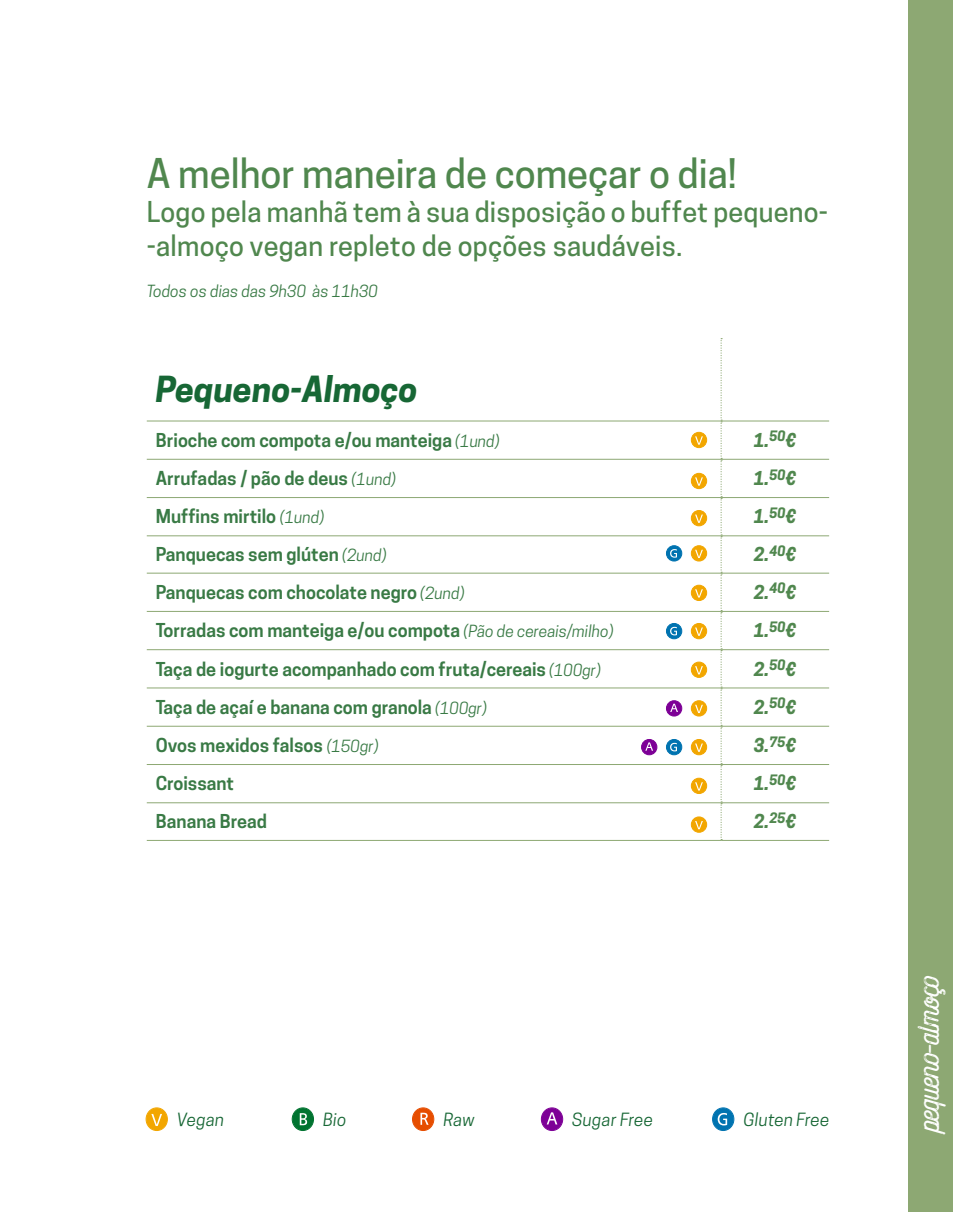
<style>
.page{position:relative;width:953px;height:1212px;background:#fff}
.page>*{position:absolute;margin:0;border:0;box-sizing:border-box;transform-origin:0 0}
.t1{font:500 38.25px "Cooper Hewitt";color:#50874e}
.t2{font:italic 700 33.75px "Cooper Hewitt";color:#176735}
.t3{font:29.25px "Catfish Press";color:#fff}
.t4{font:500 27px/33.8px "Cooper Hewitt";letter-spacing:.01em;color:#50874e}
.t5{font:600 18px "Cooper Hewitt";color:#397a45}
.t6{font:italic 700 18px "Cooper Hewitt";color:#50874e}
.t7{font:italic 17.1px "Cooper Hewitt";letter-spacing:.02em;color:#176735}
.t8{font:italic 15.75px "Cooper Hewitt";color:#397a45}
.s1{font-weight:400;font-style:italic;font-size:15.75px}
</style>
<div class="page">
<hr style="left:147px;top:459px;width:574px;height:1px;background:#8da873">
<hr style="left:721px;top:459px;width:108px;height:1px;background:#8da873">
<hr style="left:147px;top:497px;width:574px;height:1px;background:#8da873">
<hr style="left:721px;top:497px;width:108px;height:1px;background:#8da873">
<hr style="left:147px;top:535px;width:574px;height:1px;background:#8da873">
<hr style="left:721px;top:535px;width:108px;height:1px;background:#8da873">
<hr style="left:147px;top:573px;width:574px;height:1px;background:#8da873">
<hr style="left:721px;top:573px;width:108px;height:1px;background:#8da873">
<hr style="left:147px;top:611px;width:574px;height:1px;background:#8da873">
<hr style="left:721px;top:611px;width:108px;height:1px;background:#8da873">
<hr style="left:147px;top:649px;width:574px;height:1px;background:#8da873">
<hr style="left:721px;top:649px;width:108px;height:1px;background:#8da873">
<hr style="left:147px;top:687px;width:574px;height:1px;background:#8da873">
<hr style="left:721px;top:687px;width:108px;height:1px;background:#8da873">
<hr style="left:147px;top:726px;width:574px;height:1px;background:#8da873">
<hr style="left:721px;top:726px;width:108px;height:1px;background:#8da873">
<hr style="left:147px;top:764px;width:574px;height:1px;background:#8da873">
<hr style="left:721px;top:764px;width:108px;height:1px;background:#8da873">
<hr style="left:147px;top:802px;width:574px;height:1px;background:#8da873">
<hr style="left:721px;top:802px;width:108px;height:1px;background:#8da873">
<hr style="left:147px;top:840px;width:574px;height:1px;background:#8da873">
<hr style="left:721px;top:840px;width:108px;height:1px;background:#8da873">
<svg style="left:720px;top:338px;width:2px;height:502px"></svg>
<hr style="left:147px;top:421px;width:574px;height:1px;background:#8da873">
<hr style="left:721px;top:421px;width:108px;height:1px;background:#8da873">
<div style="left:146px;top:1108px;width:21px;height:22px;background:#f2a600;border-radius:50%"></div>
<div style="left:146px;top:1107px;width:22px;height:24px;border:1px solid #f2a600;border-radius:50%"></div>
<svg style="left:151px;top:1114px;width:11px;height:12px"></svg>
<div style="left:712px;top:1108px;width:21px;height:22px;background:#0073b0;border-radius:50%"></div>
<div style="left:712px;top:1107px;width:22px;height:24px;border:1px solid #0073b0;border-radius:50%"></div>
<svg style="left:717px;top:1113px;width:10px;height:12px"></svg>
<div style="left:292px;top:1108px;width:21px;height:22px;background:#007330;border-radius:50%"></div>
<div style="left:292px;top:1107px;width:22px;height:24px;border:1px solid #007330;border-radius:50%"></div>
<svg style="left:300px;top:1113px;width:7px;height:12px"></svg>
<div style="left:412px;top:1108px;width:21px;height:22px;background:#e64d00;border-radius:50%"></div>
<div style="left:412px;top:1107px;width:22px;height:24px;border:1px solid #e64d00;border-radius:50%"></div>
<svg style="left:420px;top:1113px;width:8px;height:12px"></svg>
<div style="left:541px;top:1108px;width:21px;height:22px;background:#7d0096;border-radius:50%"></div>
<div style="left:541px;top:1107px;width:22px;height:24px;border:1px solid #7d0096;border-radius:50%"></div>
<svg style="left:547px;top:1112px;width:10px;height:12px"></svg>
<div style="left:908px;top:0;width:44px;height:1212px;background:#8da873"></div>
<div style="left:691px;top:432px;width:15px;height:16px;background:#f2a600;border-radius:50%"></div>
<div style="left:691px;top:432px;width:16px;height:16px;border:1px solid #f2a600;border-radius:50%"></div>
<svg style="left:695px;top:436px;width:7px;height:9px"></svg>
<div style="left:691px;top:473px;width:15px;height:16px;background:#f2a600;border-radius:50%"></div>
<div style="left:691px;top:473px;width:16px;height:16px;border:1px solid #f2a600;border-radius:50%"></div>
<svg style="left:695px;top:477px;width:7px;height:9px"></svg>
<div style="left:691px;top:510px;width:15px;height:16px;background:#f2a600;border-radius:50%"></div>
<div style="left:691px;top:510px;width:16px;height:16px;border:1px solid #f2a600;border-radius:50%"></div>
<svg style="left:695px;top:514px;width:7px;height:9px"></svg>
<div style="left:691px;top:546px;width:15px;height:15px;background:#f2a600;border-radius:50%"></div>
<div style="left:691px;top:545px;width:16px;height:16px;border:1px solid #f2a600;border-radius:50%"></div>
<svg style="left:695px;top:550px;width:7px;height:8px"></svg>
<div style="left:691px;top:585px;width:15px;height:15px;background:#f2a600;border-radius:50%"></div>
<div style="left:691px;top:585px;width:16px;height:16px;border:1px solid #f2a600;border-radius:50%"></div>
<svg style="left:695px;top:589px;width:7px;height:8px"></svg>
<div style="left:691px;top:623px;width:15px;height:16px;background:#f2a600;border-radius:50%"></div>
<div style="left:691px;top:623px;width:16px;height:16px;border:1px solid #f2a600;border-radius:50%"></div>
<svg style="left:695px;top:627px;width:7px;height:9px"></svg>
<div style="left:691px;top:662px;width:15px;height:15px;background:#f2a600;border-radius:50%"></div>
<div style="left:691px;top:662px;width:16px;height:16px;border:1px solid #f2a600;border-radius:50%"></div>
<svg style="left:695px;top:666px;width:7px;height:8px"></svg>
<div style="left:691px;top:701px;width:15px;height:15px;background:#f2a600;border-radius:50%"></div>
<div style="left:691px;top:700px;width:16px;height:16px;border:1px solid #f2a600;border-radius:50%"></div>
<svg style="left:695px;top:705px;width:7px;height:8px"></svg>
<div style="left:691px;top:739px;width:15px;height:16px;background:#f2a600;border-radius:50%"></div>
<div style="left:691px;top:739px;width:16px;height:16px;border:1px solid #f2a600;border-radius:50%"></div>
<svg style="left:695px;top:743px;width:7px;height:9px"></svg>
<div style="left:666px;top:546px;width:15px;height:15px;background:#0073b0;border-radius:50%"></div>
<div style="left:666px;top:545px;width:16px;height:16px;border:1px solid #0073b0;border-radius:50%"></div>
<svg style="left:670px;top:549px;width:7px;height:9px"></svg>
<div style="left:666px;top:701px;width:15px;height:15px;background:#7d0096;border-radius:50%"></div>
<div style="left:666px;top:700px;width:16px;height:16px;border:1px solid #7d0096;border-radius:50%"></div>
<svg style="left:670px;top:704px;width:8px;height:8px"></svg>
<div style="left:641px;top:739px;width:16px;height:16px;background:#7d0096;border-radius:50%"></div>
<div style="left:641px;top:739px;width:16px;height:16px;border:1px solid #7d0096;border-radius:50%"></div>
<svg style="left:645px;top:742px;width:8px;height:9px"></svg>
<div style="left:666px;top:739px;width:15px;height:16px;background:#0073b0;border-radius:50%"></div>
<div style="left:666px;top:739px;width:16px;height:16px;border:1px solid #0073b0;border-radius:50%"></div>
<svg style="left:670px;top:743px;width:7px;height:8px"></svg>
<div style="left:666px;top:623px;width:15px;height:16px;background:#0073b0;border-radius:50%"></div>
<div style="left:666px;top:623px;width:16px;height:16px;border:1px solid #0073b0;border-radius:50%"></div>
<svg style="left:670px;top:627px;width:7px;height:8px"></svg>
<div style="left:691px;top:778px;width:15px;height:15px;background:#f2a600;border-radius:50%"></div>
<div style="left:691px;top:778px;width:16px;height:16px;border:1px solid #f2a600;border-radius:50%"></div>
<svg style="left:695px;top:782px;width:7px;height:8px"></svg>
<div style="left:691px;top:817px;width:15px;height:15px;background:#f2a600;border-radius:50%"></div>
<div style="left:691px;top:816px;width:16px;height:17px;border:1px solid #f2a600;border-radius:50%"></div>
<svg style="left:695px;top:821px;width:7px;height:8px"></svg>
<h1 class="t1" style="left:147px;top:152px;width:591px">A melhor maneira de começar o dia!</h1>
<h3 class="t4" style="left:147px;top:195px;width:682px">Logo pela manhã tem à sua disposição o buffet pequeno--almoço vegan repleto de opções saudáveis.</h3>
<p class="t8" style="left:147px;top:281px;width:233px">Todos os dias das 9h30 às 11h30</p>
<h2 class="t2" style="left:156px;top:369px;width:263px">Pequeno-Almoço</h2>
<p class="t5" style="left:156px;top:429px;width:345px">Brioche com compota e/ou manteiga <span class="s1">(1und)</span></p>
<p class="t6" style="left:753px;top:429px;width:44px">1.<sup>50</sup>€</p>
<p class="t5" style="left:156px;top:468px;width:242px">Arrufadas / pão de deus <span class="s1">(1und)</span></p>
<p class="t6" style="left:753px;top:468px;width:44px">1.<sup>50</sup>€</p>
<p class="t5" style="left:156px;top:506px;width:170px">Muffins mirtilo <span class="s1">(1und)</span></p>
<p class="t6" style="left:753px;top:506px;width:44px">1.<sup>50</sup>€</p>
<p class="t5" style="left:156px;top:544px;width:232px">Panquecas sem glúten <span class="s1">(2und)</span></p>
<p class="t6" style="left:753px;top:544px;width:44px">2.<sup>40</sup>€</p>
<p class="t5" style="left:156px;top:582px;width:310px">Panquecas com chocolate negro <span class="s1">(2und)</span></p>
<p class="t6" style="left:753px;top:582px;width:44px">2.<sup>40</sup>€</p>
<p class="t5" style="left:156px;top:620px;width:459px">Torradas com manteiga e/ou compota <span class="s1">(Pão de cereais/milho)</span></p>
<p class="t6" style="left:753px;top:620px;width:44px">1.<sup>50</sup>€</p>
<p class="t5" style="left:156px;top:658px;width:447px">Taça de iogurte acompanhado com fruta/cereais <span class="s1">(100gr)</span></p>
<p class="t6" style="left:753px;top:658px;width:44px">2.<sup>50</sup>€</p>
<p class="t5" style="left:156px;top:696px;width:333px">Taça de açaí e banana com granola <span class="s1">(100gr)</span></p>
<p class="t6" style="left:753px;top:696px;width:44px">2.<sup>50</sup>€</p>
<p class="t5" style="left:156px;top:735px;width:224px">Ovos mexidos falsos <span class="s1">(150gr)</span></p>
<p class="t6" style="left:753px;top:735px;width:44px">3.<sup>75</sup>€</p>
<p class="t5" style="left:156px;top:773px;width:80px">Croissant</p>
<p class="t6" style="left:753px;top:773px;width:44px">1.<sup>50</sup>€</p>
<p class="t5" style="left:156px;top:811px;width:113px">Banana Bread</p>
<p class="t6" style="left:753px;top:811px;width:44px">2.<sup>25</sup>€</p>
<p class="t7" style="left:177px;top:1109px;width:49px">Vegan</p>
<p class="t7" style="left:323px;top:1109px;width:25px">Bio</p>
<p class="t7" style="left:443px;top:1109px;width:33px">Raw</p>
<p class="t7" style="left:572px;top:1109px;width:82px">Sugar Free</p>
<p class="t7" style="left:743px;top:1109px;width:88px">Gluten Free</p>
<h3 class="t3" style="left:908px;top:1131px;width:157px;rotate:-90deg">pequeno-almoço</h3>
</div>
